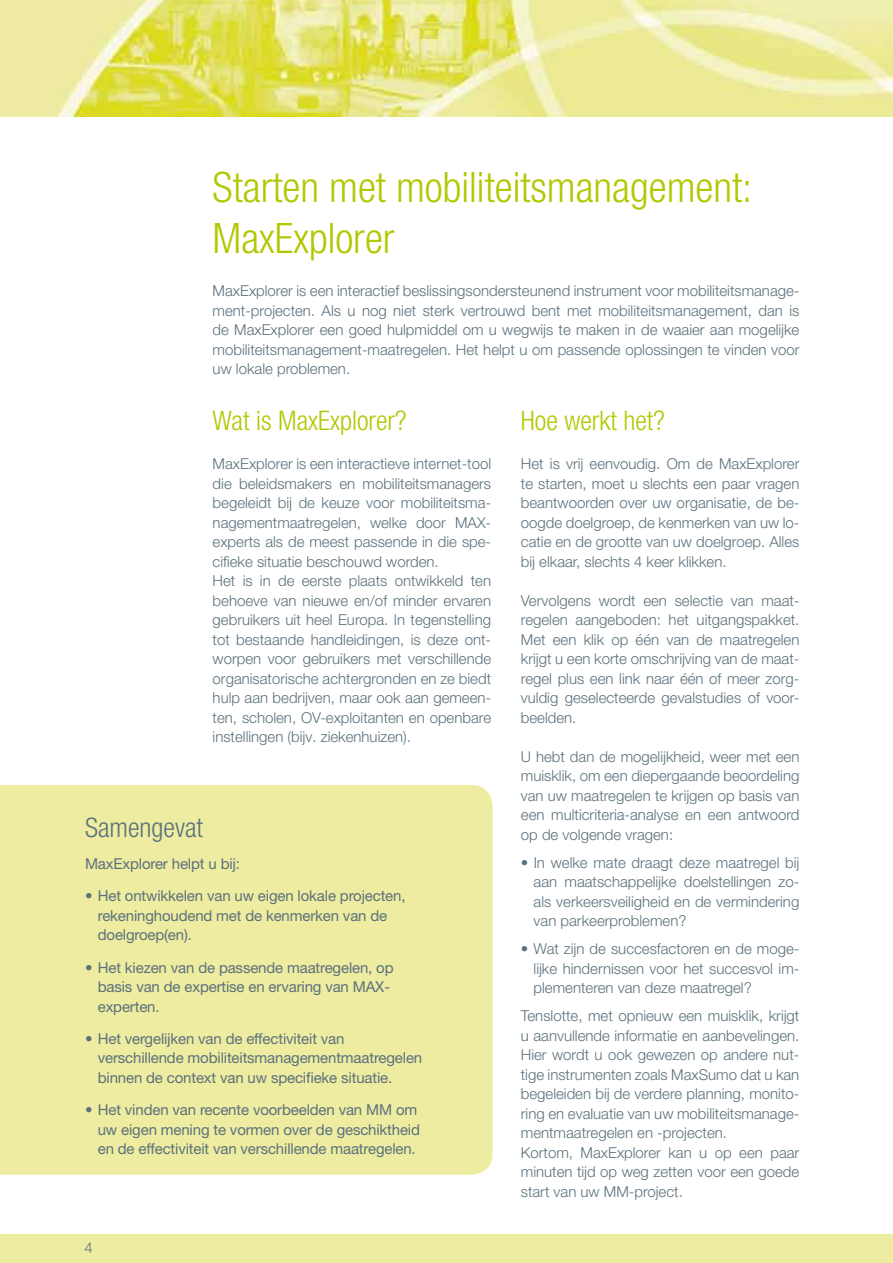
<style>
.page{position:relative;width:893px;height:1263px;background:#fff}
.page>*{position:absolute;margin:0;border:0;box-sizing:border-box;transform-origin:0 0}
.t1{font:300 condensed 42px/50.4px "Helvetica Neue LT Pro";color:#b1c800}
.t2{font:300 condensed 27px "Helvetica Neue LT Pro";color:#b1c800}
.t3{font:300 condensed 27px "Helvetica Neue LT Pro";color:#5c717c}
.t4{font:300 15px/19.5px "Helvetica Neue LT Pro";color:#5c717c;text-align:justify}
.t5{font:15px/19.5px "Helvetica Neue LT Pro";letter-spacing:-.01em;color:#5c717c}
</style>
<div class="page">
<img style="left:0;top:0;width:893px;height:116px">
<div style="left:0;top:1234px;width:893px;height:29px;background:#edeca1"></div>
<div style="left:0;top:785px;width:493px;height:390px;background:#edeca1"></div>
<h1 class="t1" style="left:213px;top:162px;width:541px">Starten met mobiliteitsmanagement:<br>MaxExplorer</h1>
<p class="t4" style="left:213px;top:281px;width:588px">MaxExplorer is een interactief beslissingsondersteunend instrument voor mobiliteitsmanage&shy;ment-projecten. Als u nog niet sterk vertrouwd bent met mobiliteitsmanagement, dan is de MaxExplorer een goed hulpmiddel om u wegwijs te maken in de waaier aan mogelijke mobiliteitsmanagement-maatregelen. Het helpt u om passende oplossingen te vinden voor uw lokale problemen.</p>
<h2 class="t2" style="left:213px;top:405px;width:196px">Wat is MaxExplorer?</h2>
<p class="t4" style="left:213px;top:454px;width:280px;text-align:left">MaxExplorer is een interactieve internet-tool die beleidsmakers en mobiliteitsmanagers begeleidt bij de keuze voor mobiliteitsma&shy;nagementmaatregelen, welke door MAX&shy;experts als de meest passende in die spe&shy;cifieke situatie beschouwd worden.<br>Het is in de eerste plaats ontwikkeld ten behoeve van nieuwe en/of minder ervaren gebruikers uit heel Europa. In tegenstelling tot bestaande handleidingen, is deze ont&shy;worpen voor gebruikers met verschillende organisatorische achtergronden en ze biedt hulp aan bedrijven, maar ook aan gemeen&shy;ten, scholen, OV-exploitanten en openbare instellingen (bijv. ziekenhuizen).</p>
<h2 class="t3" style="left:85px;top:812px;width:120px">Samengevat</h2>
<p class="t5" style="left:85px;top:854px;width:156px">MaxExplorer helpt u bij:</p>
<p class="t5" style="left:98px;top:886px;width:309px;text-indent:-13px">• Het ontwikkelen van uw eigen lokale projecten, rekeninghoudend met de kenmerken van de doelgroep(en).</p>
<p class="t5" style="left:98px;top:957px;width:297px;text-indent:-13px">• Het kiezen van de passende maatregelen, op basis van de expertise en ervaring van MAX&shy;experten.</p>
<p class="t5" style="left:98px;top:1028px;width:326px;text-indent:-13px">• Het vergelijken van de effectiviteit van verschillende mobiliteitsmanagementmaatregelen binnen de context van uw specifieke situatie.</p>
<p class="t5" style="left:98px;top:1100px;width:324px;text-indent:-13px">• Het vinden van recente voorbeelden van MM om uw eigen mening te vormen over de geschiktheid en de effectiviteit van verschillende maatregelen.</p>
<p class="t4" style="left:84px;top:1238px;width:10px">4</p>
<h2 class="t2" style="left:521px;top:405px;width:145px">Hoe werkt het?</h2>
<p class="t4" style="left:521px;top:454px;width:280px">Het is vrij eenvoudig. Om de MaxExplorer te starten, moet u slechts een paar vragen beantwoorden over uw organisatie, de be&shy;oogde doelgroep, de kenmerken van uw lo&shy;catie en de grootte van uw doelgroep. Alles bij elkaar, slechts 4 keer klikken.</p>
<p class="t4" style="left:521px;top:590px;width:280px">Vervolgens wordt een selectie van maat&shy;regelen aangeboden: het uitgangspakket.<br>Met een klik op één van de maatregelen krijgt u een korte omschrijving van de maat&shy;regel plus een link naar één of meer zorg&shy;vuldig geselecteerde gevalstudies of voor&shy;beelden.</p>
<p class="t4" style="left:521px;top:746px;width:280px">U hebt dan de mogelijkheid, weer met een muisklik, om een diepergaande beoordeling van uw maatregelen te krijgen op basis van een multicriteria-analyse en een antwoord op de volgende vragen:</p>
<p class="t4" style="left:534px;top:852px;width:267px;text-indent:-13px">• In welke mate draagt deze maatregel bij aan maatschappelijke doelstellingen zo&shy;als verkeersveiligheid en de vermindering van parkeerproblemen?</p>
<p class="t4" style="left:534px;top:939px;width:267px;text-indent:-13px">• Wat zijn de succesfactoren en de moge&shy;lijke hindernissen voor het succesvol im&shy;plementeren van deze maatregel?</p>
<p class="t4" style="left:521px;top:1006px;width:280px;text-align:left">Tenslotte, met opnieuw een muisklik, krijgt u aanvullende informatie en aanbevelingen.<br>Hier wordt u ook gewezen op andere nut&shy;tige instrumenten zoals MaxSumo dat u kan begeleiden bij de verdere planning, monito&shy;ring en evaluatie van uw mobiliteitsmanage&shy;mentmaatregelen en -projecten.<br>Kortom, MaxExplorer kan u op een paar minuten tijd op weg zetten voor een goede start van uw MM-project.</p>
</div>
